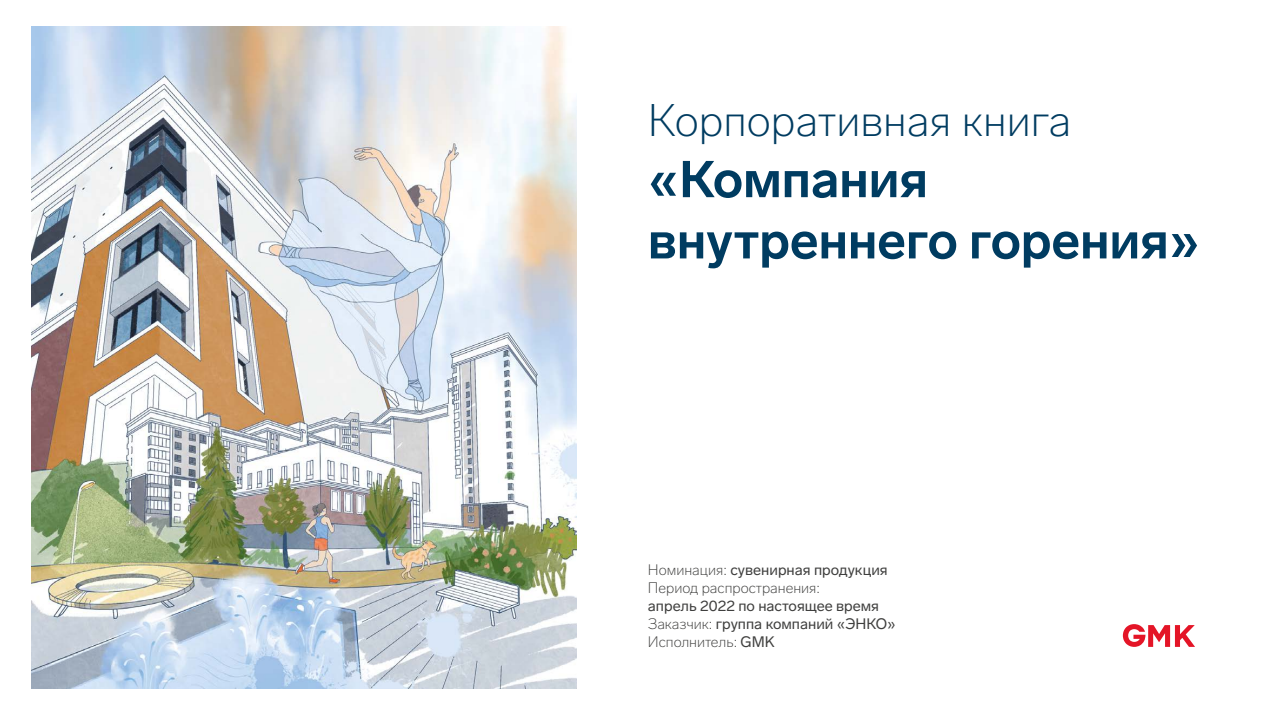
<style>
.page{position:relative;width:1276px;height:715px;background:#fff}
.page>*{position:absolute;margin:0;border:0;box-sizing:border-box;transform-origin:0 0}
.t1{font:700 51px/61.2px "Lab Grotesque";color:#003c61}
.t2{font:100 45px "Lab Grotesque";color:#003c61}
.t3{font:15px/18px "Lab Grotesque";color:#3f3f3e}
.t4{font:100 15px/18px "Lab Grotesque";color:#3f3f3e}
.s1{font-weight:400}
.s2{font-weight:100}
</style>
<div class="page">
<img style="left:31px;top:26px;width:545px;height:662px">
<svg style="left:1123px;top:624px;width:72px;height:22px"></svg>
<h2 class="t2" style="left:648px;top:94px;width:425px">Корпоративная книга</h2>
<h1 class="t1" style="left:648px;top:149px;width:553px">«Компания внутреннего горения»</h1>
<p class="t4" style="left:648px;top:560px;width:241px">Номинация: <span class="s1">сувенирная продукция<br></span>Период распространения:</p>
<p class="t3" style="left:648px;top:596px;width:249px">апрель 2022 по настоящее время<br><span class="s2">Заказчик:</span> группа компаний «ЭНКО»<br><span class="s2">Исполнитель:</span> GMK</p>
</div>
